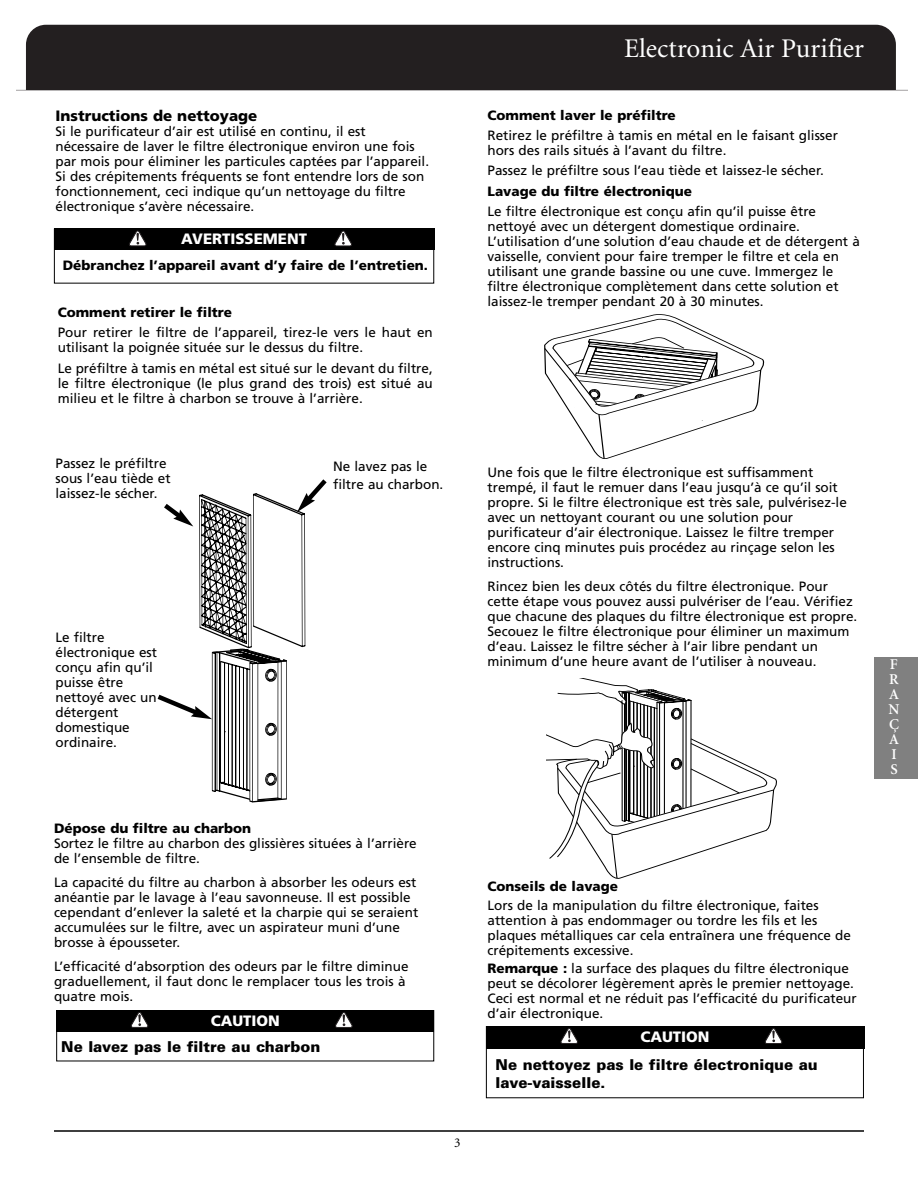
<style>
.page{position:relative;width:918px;height:1188px;background:#fff}
.page>*{position:absolute;margin:0;border:0;box-sizing:border-box;transform-origin:0 0}
.t1{font:27px "Minion";color:#fff}
.t2{font:900 15px/18px "Univers";color:#000}
.t3{font:900 15px "Frutiger";color:#fff}
.t4{font:900 15px "Frutiger";color:#000}
.t5{font:600 15px/15px "Minion";color:#fff}
.t6{font:13.5px/15px "Frutiger";color:#000}
.t7{font:900 13.5px "Frutiger";color:#000}
.t8{font:13.5px "Minion";color:#000}
.s1{font-weight:900}
</style>
<div class="page">
<div style="left:26px;top:25px;width:870px;height:64px;background:#231f20"></div>
<hr style="left:17px;top:89px;width:891px;height:2px;background:#231f20">
<svg style="left:547px;top:679px;width:230px;height:200px"></svg>
<hr style="left:54px;top:1130px;width:810px;height:2px;background:#000">
<div style="left:54px;top:229px;width:380px;height:21px;background:#000"></div>
<svg style="left:129px;top:230px;width:18px;height:16px"></svg>
<svg style="left:334px;top:230px;width:18px;height:16px"></svg>
<div style="left:56px;top:1010px;width:378px;height:21px;background:#000"></div>
<svg style="left:131px;top:1012px;width:18px;height:16px"></svg>
<svg style="left:335px;top:1012px;width:18px;height:16px"></svg>
<svg style="left:157px;top:479px;width:170px;height:324px"></svg>
<svg style="left:544px;top:314px;width:221px;height:145px"></svg>
<div style="left:486px;top:1026px;width:378px;height:23px;background:#000"></div>
<svg style="left:560px;top:1028px;width:18px;height:16px"></svg>
<svg style="left:765px;top:1028px;width:18px;height:16px"></svg>
<div style="left:874px;top:657px;width:44px;height:122px;background:#808080"></div>
<p class="t4" style="left:56px;top:109px;width:203px">Instructions de nettoyage</p>
<p class="t6" style="left:56px;top:125px;width:375px">Si le purificateur d’air est utilisé en continu, il est nécessaire de laver le filtre électronique environ une fois par mois pour éliminer les particules captées par l’appareil.<br>Si des crépitements fréquents se font entendre lors de son fonctionnement, ceci indique qu’un nettoyage du filtre électronique s’avère nécessaire.</p>
<p class="t3" style="left:181px;top:233px;width:127px">AVERTISSEMENT</p>
<p class="t7" style="left:63px;top:259px;width:367px">Débranchez l’appareil avant d’y faire de l’entretien.</p>
<p class="t7" style="left:58px;top:307px;width:176px">Comment retirer le filtre</p>
<p class="t6" style="left:58px;top:326px;width:377px">Pour retirer le filtre de l’appareil, tirez-le vers le haut en utilisant la poignée située sur le dessus du filtre.</p>
<p class="t6" style="left:58px;top:362px;width:377px;text-align:justify">Le préfiltre à tamis en métal est situé sur le devant du filtre, le filtre électronique (le plus grand des trois) est situé au milieu et le filtre à charbon se trouve à l’arrière.</p>
<p class="t6" style="left:56px;top:457px;width:117px">Passez le préfiltre sous l’eau tiède et laissez-le sécher.</p>
<p class="t6" style="left:333px;top:459px;width:112px;line-height:18px">Ne lavez pas le filtre au charbon.</p>
<p class="t6" style="left:56px;top:631px;width:103px">Le filtre électronique est conçu afin qu’il puisse être nettoyé avec un détergent domestique ordinaire.</p>
<p class="t7" style="left:54px;top:823px;width:199px">Dépose du filtre au charbon</p>
<p class="t6" style="left:54px;top:837px;width:364px">Sortez le filtre au charbon des glissières situées à l’arrière de l’ensemble de filtre.</p>
<p class="t6" style="left:54px;top:876px;width:366px">La capacité du filtre au charbon à absorber les odeurs est anéantie par le lavage à l’eau savonneuse. Il est possible cependant d’enlever la saleté et la charpie qui se seraient accumulées sur le filtre, avec un aspirateur muni d’une brosse à épousseter.</p>
<p class="t6" style="left:54px;top:960px;width:356px">L’efficacité d’absorption des odeurs par le filtre diminue graduellement, il faut donc le remplacer tous les trois à quatre mois.</p>
<p class="t3" style="left:211px;top:1015px;width:71px">CAUTION</p>
<p class="t2" style="left:61px;top:1039px;width:261px">Ne lavez pas le filtre au charbon</p>
<p class="t8" style="left:454px;top:1138px;width:8px">3</p>
<h1 class="t1" style="left:624px;top:38px;width:242px">Electronic Air Purifier</h1>
<p class="t7" style="left:488px;top:110px;width:190px">Comment laver le préfiltre</p>
<p class="t6" style="left:488px;top:129px;width:352px">Retirez le préfiltre à tamis en métal en le faisant glisser hors des rails situés à l’avant du filtre.</p>
<p class="t6" style="left:488px;top:164px;width:338px">Passez le préfiltre sous l’eau tiède et laissez-le sécher.</p>
<p class="t7" style="left:488px;top:186px;width:206px">Lavage du filtre électronique</p>
<p class="t6" style="left:488px;top:205px;width:374px">Le filtre électronique est conçu afin qu’il puisse être nettoyé avec un détergent domestique ordinaire.<br>L’utilisation d’une solution d’eau chaude et de détergent à vaisselle, convient pour faire tremper le filtre et cela en utilisant une grande bassine ou une cuve. Immergez le filtre électronique complètement dans cette solution et laissez-le tremper pendant 20 à 30 minutes.</p>
<p class="t6" style="left:488px;top:466px;width:361px">Une fois que le filtre électronique est suffisamment trempé, il faut le remuer dans l’eau jusqu’à ce qu’il soit propre. Si le filtre électronique est très sale, pulvérisez-le avec un nettoyant courant ou une solution pour purificateur d’air électronique. Laissez le filtre tremper encore cinq minutes puis procédez au rinçage selon les instructions.</p>
<p class="t6" style="left:488px;top:580px;width:371px">Rincez bien les deux côtés du filtre électronique. Pour cette étape vous pouvez aussi pulvériser de l’eau. Vérifiez que chacune des plaques du filtre électronique est propre.<br>Secouez le filtre électronique pour éliminer un maximum d’eau. Laissez le filtre sécher à l’air libre pendant un minimum d’une heure avant de l’utiliser à nouveau.</p>
<p class="t5" style="left:888px;top:658px;width:13px">F<br>R<br>A<br>N<br>Ç<br>A<br>I<br>S</p>
<p class="t7" style="left:488px;top:881px;width:132px">Conseils de lavage</p>
<p class="t6" style="left:488px;top:899px;width:365px">Lors de la manipulation du filtre électronique, faites attention à pas endommager ou tordre les fils et les plaques métalliques car cela entraînera une fréquence de crépitements excessive.</p>
<p class="t6" style="left:487px;top:962px;width:371px"><span class="s1">Remarque :</span> la surface des plaques du filtre électronique peut se décolorer légèrement après le premier nettoyage.<br>Ceci est normal et ne réduit pas l’efficacité du purificateur d’air électronique.</p>
<p class="t3" style="left:640px;top:1031px;width:71px">CAUTION</p>
<p class="t2" style="left:496px;top:1057px;width:324px">Ne nettoyez pas le filtre électronique au lave-vaisselle.</p>
</div>
